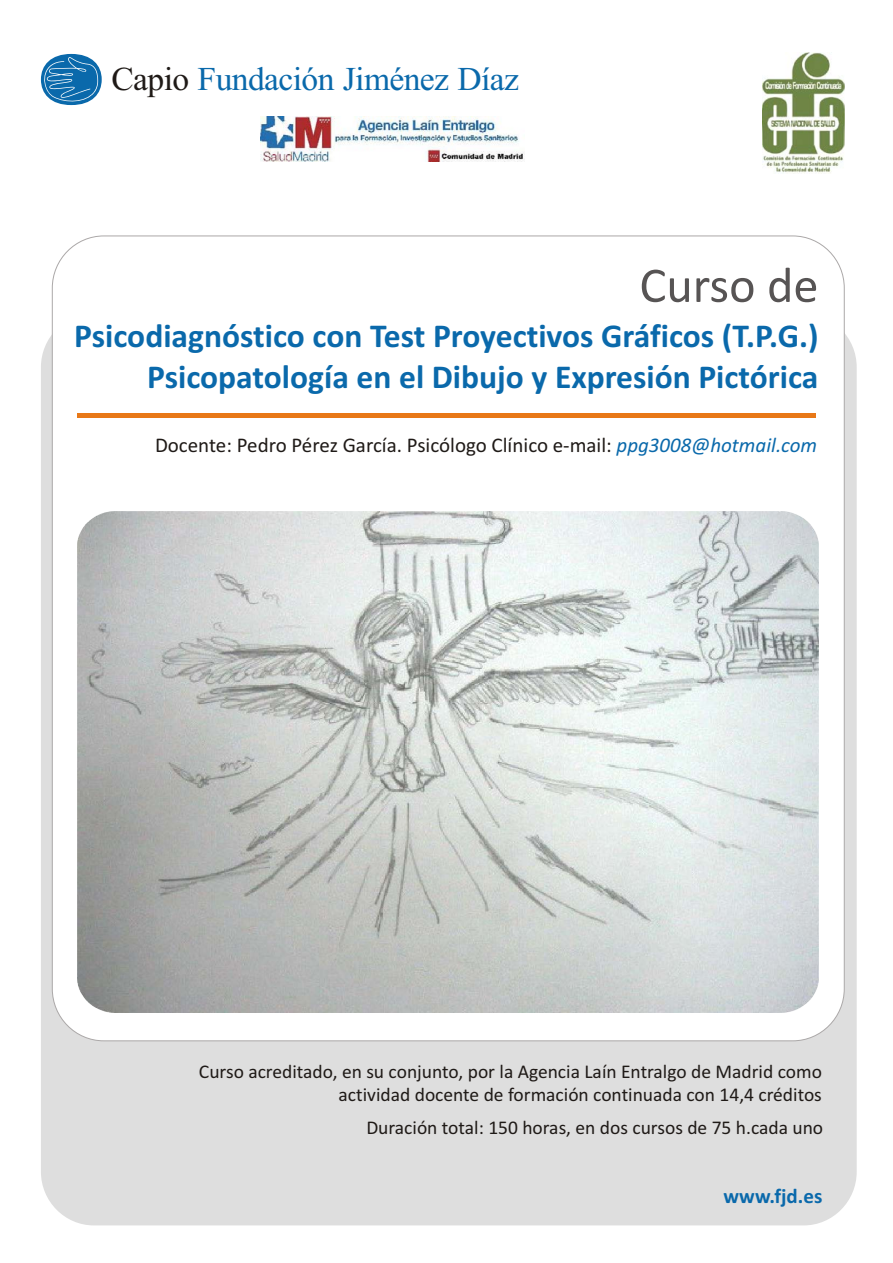
<style>
.page{position:relative;width:893px;height:1263px;background:#fff}
.page>*{position:absolute;margin:0;border:0;box-sizing:border-box;transform-origin:0 0}
.t1{font:50.4px "Calibri";color:#575454}
.t2{font:700 33.6px/41px "Calibri";color:#0a69ab;text-align:right}
.t3{font:33.3px "Times New Roman";letter-spacing:-.02em;color:#0a69ab}
.t4{font:21px "Calibri";color:#1f1a17}
.t5{font:700 21px "Calibri";color:#0a69ab}
.t6{font:19.5px/23.9px "Calibri";color:#1f1a17;text-align:right}
.s1{color:#1f1a17}
.s2{font-style:italic;color:#0a69ab}
</style>
<div class="page">
<div style="left:41px;top:54px;width:61px;height:51px;background:#0a69ab;border-radius:50%"></div>
<svg style="left:41px;top:57px;width:57px;height:47px"></svg>
<img style="left:260px;top:117px;width:265px;height:45px">
<img style="left:762px;top:53px;width:82px;height:120px">
<div style="left:41px;top:313px;width:816px;height:912px;background:#dedede;border-radius:53px"></div>
<div style="left:52px;top:236px;width:792px;height:805px;background:#fff;border:1px solid #aba8a8;border-radius:52px"></div>
<hr style="left:77px;top:414px;width:739px;height:4px;background:#e87817">
<img style="left:77px;top:512px;width:742px;height:501px">
<h3 class="t3" style="left:111px;top:67px;width:409px"><span class="s1">Capio</span> Fundación Jiménez Díaz</h3>
<h1 class="t1" style="left:639px;top:264px;width:181px">Curso de</h1>
<h2 class="t2" style="left:74px;top:318px;width:746px">Psicodiagnóstico con Test Proyectivos Gráficos (T.P.G.)<br>Psicopatología en el Dibujo y Expresión Pictórica</h2>
<p class="t4" style="left:155px;top:436px;width:664px">Docente: Pedro Pérez García. Psicólogo Clínico e-mail: <span class="s2">ppg3008@hotmail.com</span></p>
<p class="t6" style="left:199px;top:1061px;width:624px">Curso acreditado, en su conjunto, por la Agencia Laín Entralgo de Madrid como actividad docente de formación continuada con 14,4 créditos</p>
<p class="t6" style="left:366px;top:1117px;width:458px">Duración total: 150 horas, en dos cursos de 75 h.cada uno</p>
<p class="t5" style="left:723px;top:1187px;width:101px">www.fjd.es</p>
</div>
